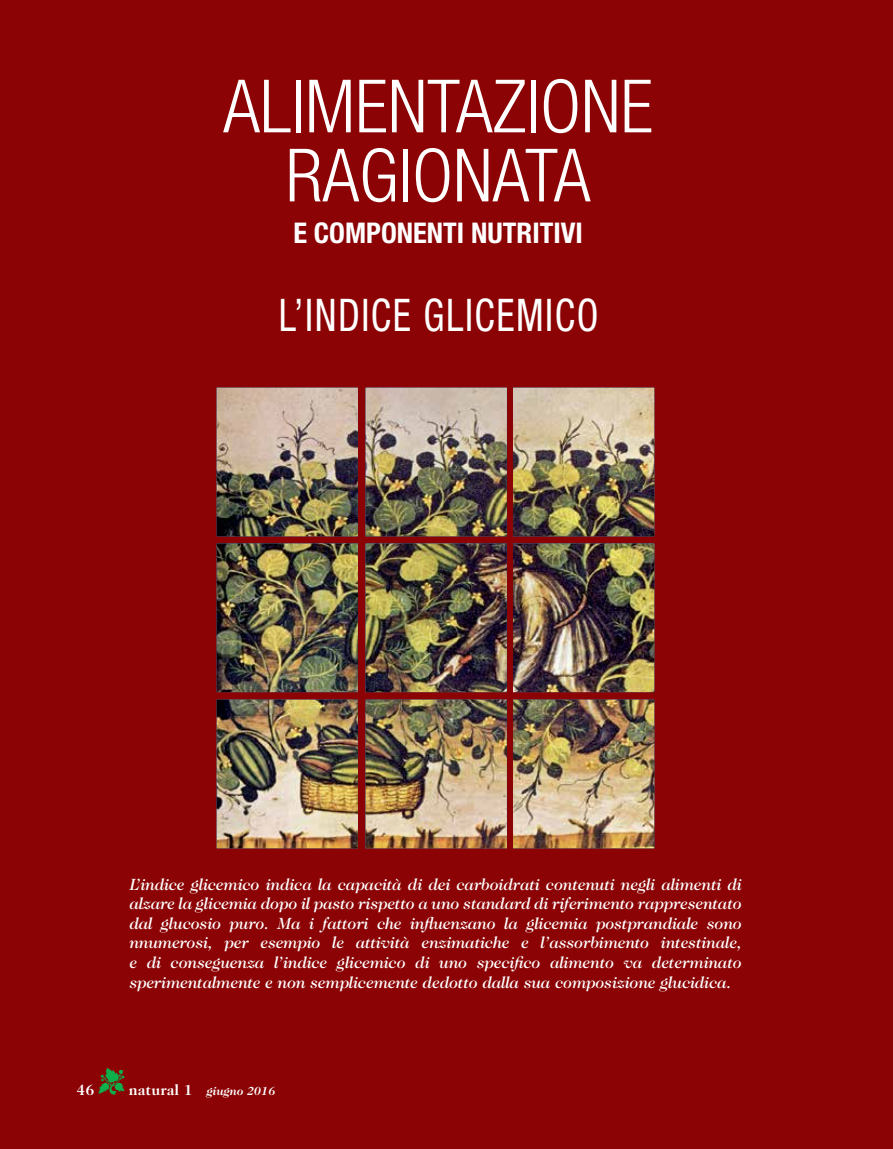
<style>
.page{position:relative;width:893px;height:1149px;background:#fff}
.page>*{position:absolute;margin:0;border:0;box-sizing:border-box;transform-origin:0 0}
.t1{font:300 condensed 73.5px/69px "Helvetica Neue";color:#fff;text-align:center}
.t2{font:condensed 45px "Helvetica Neue";letter-spacing:.04em;color:#fff;scale:.87 1}
.t3{font:700 condensed 28.5px "Helvetica Neue";color:#fff}
.t4{font:italic 500 16.5px/19.5px "Caslon 224 IT Cby BT";color:#fff;text-align:justify}
.t5{font:700 15px "Caslon 224 IT Cby BT";color:#fff}
.t6{font:italic 700 12px "Caslon 224 IT Cby BT";color:#fff}
.s1{color:#0db14b}
.s2{font-style:normal;font-size:15px}
</style>
<div class="page">
<div style="left:0;top:0;width:893px;height:1148px;background:#8b0304"></div>
<img style="left:217px;top:387px;width:437px;height:461px">
<h1 class="t1" style="left:223px;top:71px;width:431px">ALIMENTAZIONE<br>RAGIONATA</h1>
<h3 class="t3" style="left:293px;top:216px;width:291px">E COMPONENTI NUTRITIVI</h3>
<h2 class="t2" style="left:279px;top:289px;width:369px">L’INDICE GLICEMICO</h2>
<p class="t4" style="left:130px;top:873px;width:614px">L’indice glicemico indica la capacità di dei carboidrati contenuti negli alimenti di alzare la glicemia dopo il pasto rispetto a uno standard di riferimento rappresentato dal glucosio puro. Ma i fattori che influenzano la glicemia postprandiale sono nnumerosi, per esempio le attività enzimatiche e l’assorbimento intestinale, e di conseguenza l’indice glicemico di uno specifico alimento va determinato sperimentalmente e non semplicemente dedotto dalla sua composizione glucidica.</p>
<p class="t6" style="left:99px;top:1082px;width:178px"><span class="s1">▼</span> <span class="s2">natural 1</span> giugno 2016</p>
<p class="t5" style="left:77px;top:1079px;width:19px">46</p>
</div>
